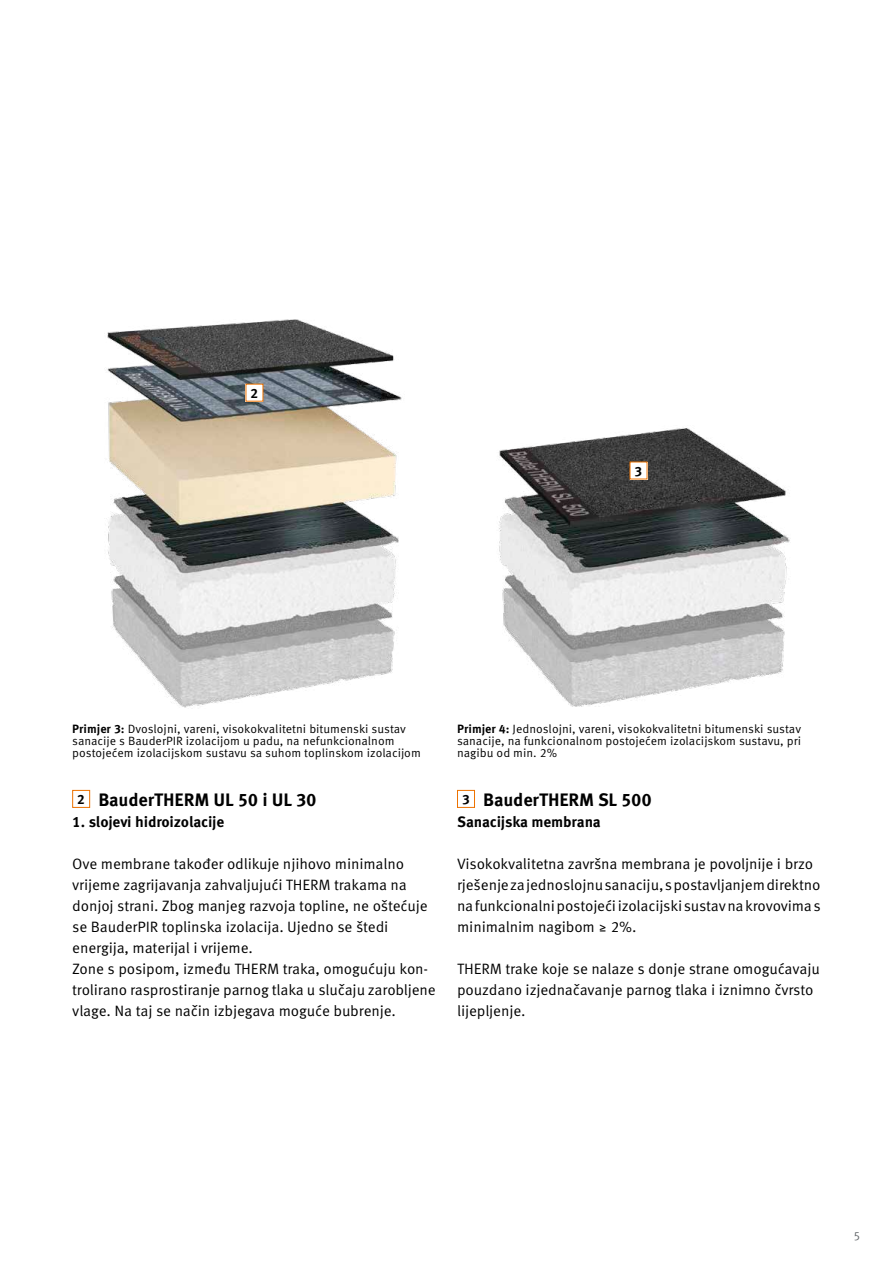
<style>
.page{position:relative;width:893px;height:1263px;background:#fff}
.page>*{position:absolute;margin:0;border:0;box-sizing:border-box;transform-origin:0 0}
.t1{font:700 18px "Meta Correspondence Pro";letter-spacing:-.01em;color:#000}
.t2{font:15px/21px "Meta Correspondence Pro";letter-spacing:-.01em;color:#000}
.t3{font:700 15px "Meta Correspondence Pro";letter-spacing:-.01em;color:#000}
.t4{font:700 13.5px "Meta Correspondence Pro";color:#000}
.t5{font:12px/12px "Meta Correspondence Pro";letter-spacing:-.005em;color:#000}
.t6{font:12px "Meta Correspondence Pro";color:#676b6e}
.s1{font-weight:700}
.s2{font-size:13.5px}
</style>
<div class="page">
<img style="left:499px;top:427px;width:291px;height:279px">
<img style="left:107px;top:319px;width:295px;height:389px">
<div style="left:457px;top:790px;width:18px;height:18px;border:1px solid #ed7201"></div>
<div style="left:72px;top:790px;width:18px;height:18px;border:1px solid #ed7201"></div>
<div style="left:246px;top:384px;width:17px;height:17px;background:#fff"></div>
<div style="left:630px;top:462px;width:17px;height:17px;background:#fff"></div>
<p class="t4" style="left:251px;top:382px;width:9px">2</p>
<p class="t4" style="left:635px;top:460px;width:9px">3</p>
<p class="t5" style="left:72px;top:722px;width:350px"><span class="s1">Primjer 3:</span> Dvoslojni, vareni, visokokvalitetni bitumenski sustav sanacije s BauderPIR izolacijom u padu, na nefunkcionalnom postojećem izolacijskom sustavu sa suhom toplinskom izolacijom</p>
<p class="t5" style="left:457px;top:722px;width:346px;text-align:justify"><span class="s1">Primjer 4:</span> Jednoslojni, vareni, visokokvalitetni bitumenski sustav sanacije, na funkcionalnom postojećem izolacijskom sustavu, pri nagibu od min. 2%</p>
<p class="t1" style="left:77px;top:785px;width:241px"><span class="s2">2</span> BauderTHERM UL 50 i UL 30</p>
<p class="t3" style="left:72px;top:810px;width:153px">1. slojevi hidroizolacije</p>
<p class="t2" style="left:72px;top:852px;width:365px">Ove membrane također odlikuje njihovo minimalno vrijeme zagrijavanja zahvaljujući THERM trakama na donjoj strani. Zbog manjeg razvoja topline, ne oštećuje se BauderPIR toplinska izolacija. Ujedno se štedi energija, materijal i vrijeme.<br>Zone s posipom, između THERM traka, omogućuju kon&shy;trolirano rasprostiranje parnog tlaka u slučaju zarobljene vlage. Na taj se način izbjegava moguće bubrenje.</p>
<p class="t1" style="left:462px;top:785px;width:191px"><span class="s2">3</span> BauderTHERM SL 500</p>
<p class="t3" style="left:457px;top:810px;width:145px">Sanacijska membrana</p>
<p class="t2" style="left:457px;top:852px;width:365px">Visokokvalitetna završna membrana je povoljnije i brzo rješenje za jednoslojnu sanaciju, s postavljanjem direktno na funkcionalni postojeći izolacijski sustav na krovovima s minimalnim nagibom ≥ 2%.</p>
<p class="t2" style="left:457px;top:957px;width:364px">THERM trake koje se nalaze s donje strane omogućavaju pouzdano izjednačavanje parnog tlaka i iznimno čvrsto lijepljenje.</p>
<p class="t6" style="left:853px;top:1226px;width:8px">5</p>
</div>
